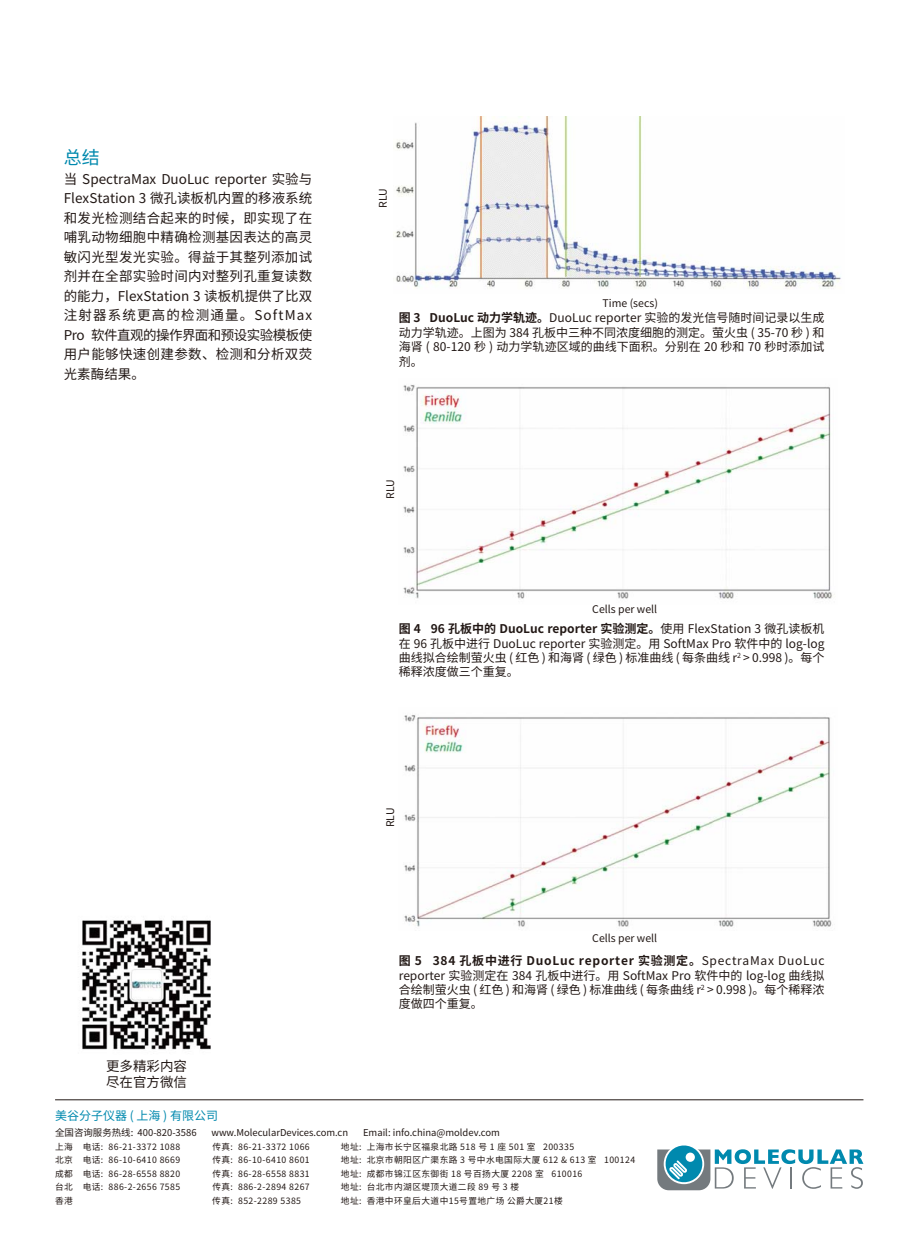
<style>
.page{position:relative;width:919px;height:1238px;background:#fff}
.page>*{position:absolute;margin:0;border:0;box-sizing:border-box;transform-origin:0 0}
.t1{font:18px "Source Han Sans CN";color:#0089ae}
.t2{font:13.5px/19.5px "Source Han Sans CN";color:#221815;text-align:justify}
.t3{font:12px/14.4px "Source Han Sans CN";color:#221815;text-align:justify}
.t4{font:12px "Source Han Sans CN";color:#0089ae}
.t5{font:10.5px "Source Han Sans CN";color:#221815}
.t6{font:9.45px "Source Han Sans CN";color:#221815}
.t7{font:8.7px "Source Han Sans CN";letter-spacing:.045em;color:#221815}
.s1{font-weight:700}
</style>
<div class="page">
<img style="left:395px;top:117px;width:446px;height:172px">
<img style="left:403px;top:385px;width:432px;height:214px">
<img style="left:404px;top:715px;width:428px;height:212px">
<svg style="left:657px;top:1145px;width:206px;height:45px"></svg>
<hr style="left:55px;top:1099px;width:808px;height:1px;background:#221815">
<img style="left:82px;top:920px;width:129px;height:130px">
<h1 class="t1" style="left:64px;top:147px;width:37px">总结</h1>
<p class="t2" style="left:64px;top:169px;width:250px">当 SpectraMax DuoLuc reporter 实验与FlexStation 3 微孔读板机内置的移液系统和发光检测结合起来的时候，即实现了在哺乳动物细胞中精确检测基因表达的高灵敏闪光型发光实验。得益于其整列添加试剂并在全部实验时间内对整列孔重复读数的能力，FlexStation 3 读板机提供了比双注射器系统更高的检测通量。SoftMax Pro 软件直观的操作界面和预设实验模板使用户能够快速创建参数、检测和分析双荧光素酶结果。</p>
<p class="t2" style="left:106px;top:1057px;width:82px;line-height:16.5px">更多精彩内容尽在官方微信</p>
<p class="t5" style="left:377px;top:208px;width:21px;rotate:-90deg">RLU</p>
<p class="t5" style="left:602px;top:297px;width:57px">Time (secs)</p>
<p class="t3" style="left:398px;top:311px;width:427px"><span class="s1">图 3 DuoLuc 动力学轨迹。</span>DuoLuc reporter 实验的发光信号随时间记录以生成动力学轨迹。上图为 384 孔板中三种不同浓度细胞的测定。萤火虫 ( 35-70 秒 ) 和海肾 ( 80-120 秒 ) 动力学轨迹区域的曲线下面积。分别在 20 秒和 70 秒时添加试剂。</p>
<p class="t5" style="left:384px;top:499px;width:21px;rotate:-90deg">RLU</p>
<p class="t5" style="left:592px;top:603px;width:66px">Cells per well</p>
<p class="t3" style="left:398px;top:622px;width:427px"><span class="s1">图 4 96 孔板中的 DuoLuc reporter 实验测定。</span>使用 FlexStation 3 微孔读板机在 96 孔板中进行 DuoLuc reporter 实验测定。用 SoftMax Pro 软件中的 log-log曲线拟合绘制萤火虫 ( 红色 ) 和海肾 ( 绿色 ) 标准曲线 ( 每条曲线 r<sup>2</sup> &gt; 0.998 )。每个稀释浓度做三个重复。</p>
<p class="t5" style="left:384px;top:827px;width:21px;rotate:-90deg">RLU</p>
<p class="t5" style="left:592px;top:931px;width:66px">Cells per well</p>
<p class="t3" style="left:398px;top:953px;width:427px"><span class="s1">图 5 384 孔板中进行 DuoLuc reporter 实验测定。</span>SpectraMax DuoLuc reporter 实验测定在 384 孔板中进行。用 SoftMax Pro 软件中的 log-log 曲线拟合绘制萤火虫 ( 红色 ) 和海肾 ( 绿色 ) 标准曲线 ( 每条曲线 r<sup>2</sup> &gt; 0.998 )。每个稀释浓度做四个重复。</p>
<p class="t4" style="left:55px;top:1108px;width:164px">美谷分子仪器 ( 上海 ) 有限公司</p>
<p class="t6" style="left:55px;top:1127px;width:143px">全国咨询服务热线: 400-820-3586</p>
<p class="t6" style="left:211px;top:1127px;width:138px">www.MolecularDevices.com.cn</p>
<p class="t6" style="left:363px;top:1127px;width:138px">Email: info.china@moldev.com</p>
<p class="t7" style="left:55px;top:1141px;width:127px">上海 电话: 86-21-3372 1088</p>
<p class="t7" style="left:212px;top:1141px;width:99px">传真: 86-21-3372 1066</p>
<p class="t7" style="left:341px;top:1141px;width:235px">地址: 上海市长宁区福泉北路 518 号 1 座 501 室 200335</p>
<p class="t7" style="left:55px;top:1155px;width:127px">北京 电话: 86-10-6410 8669</p>
<p class="t7" style="left:212px;top:1155px;width:99px">传真: 86-10-6410 8601</p>
<p class="t7" style="left:341px;top:1155px;width:296px">地址: 北京市朝阳区广渠东路 3 号中水电国际大厦 612 &amp; 613 室 100124</p>
<p class="t7" style="left:55px;top:1168px;width:127px">成都 电话: 86-28-6558 8820</p>
<p class="t7" style="left:212px;top:1168px;width:99px">传真: 86-28-6558 8831</p>
<p class="t7" style="left:341px;top:1168px;width:243px">地址: 成都市锦江区东御街 18 号百扬大厦 2208 室 610016</p>
<p class="t7" style="left:55px;top:1182px;width:127px">台北 电话: 886-2-2656 7585</p>
<p class="t7" style="left:212px;top:1182px;width:99px">传真: 886-2-2894 8267</p>
<p class="t7" style="left:341px;top:1182px;width:180px">地址: 台北市内湖区堤顶大道二段 89 号 3 楼</p>
<p class="t7" style="left:55px;top:1195px;width:19px">香港</p>
<p class="t7" style="left:212px;top:1195px;width:90px">传真: 852-2289 5385</p>
<p class="t7" style="left:341px;top:1195px;width:223px">地址: 香港中环皇后大道中15号置地广场 公爵大厦21楼</p>
</div>
